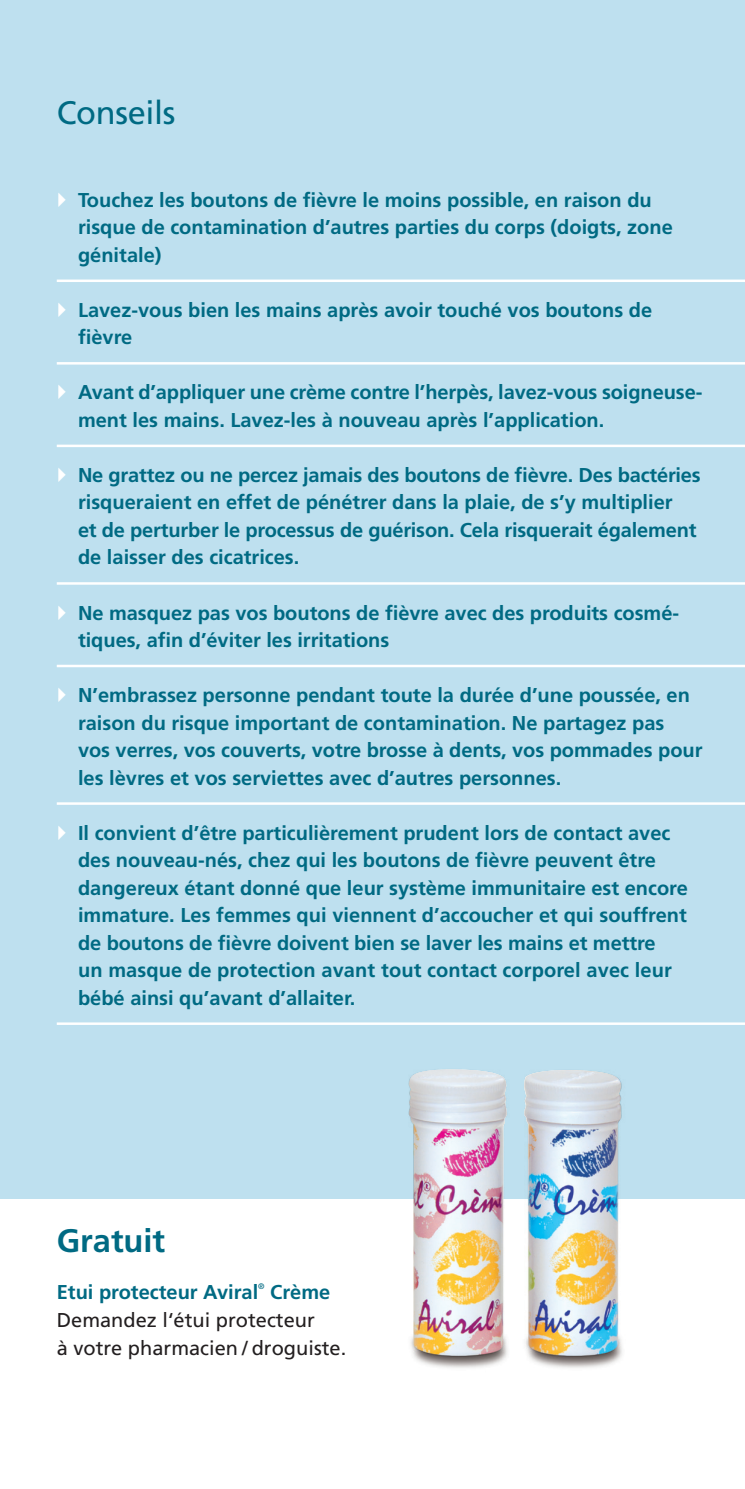
<style>
.page{position:relative;width:745px;height:1489px;background:#fff}
.page>*{position:absolute;margin:0;border:0;box-sizing:border-box;transform-origin:0 0}
.t1{font:32.5px "Frutiger";letter-spacing:-.01em;color:#006a83}
.t2{font:700 32.5px "Frutiger";color:#006a83}
.t3{font:700 20px/27.5px "Frutiger";color:#006a83}
.t4{font:20px/27.5px "Frutiger";color:#231f20}
.t5{font:8px "Frutiger";color:#006a83}
</style>
<div class="page">
<div style="left:0;top:0;width:744px;height:1198px;background:#bee0ef"></div>
<hr style="left:57px;top:279px;width:687px;height:3px;background:#fff">
<hr style="left:57px;top:362px;width:687px;height:2px;background:#fff">
<hr style="left:57px;top:444px;width:687px;height:3px;background:#fff">
<hr style="left:57px;top:582px;width:687px;height:2px;background:#fff">
<hr style="left:57px;top:664px;width:687px;height:3px;background:#fff">
<hr style="left:57px;top:802px;width:687px;height:2px;background:#fff">
<hr style="left:57px;top:1022px;width:687px;height:2px;background:#fff">
<img style="left:397px;top:1198px;width:254px;height:170px">
<img style="left:408px;top:1069px;width:215px;height:286px">
<img style="left:731px;top:1022px;width:13px;height:3px">
<h1 class="t1" style="left:57px;top:94px;width:120px">Conseils</h1>
<p class="t3" style="left:78px;top:186px;width:596px">Touchez les boutons de fièvre le moins possible, en raison du risque de contamination d’autres parties du corps (doigts, zone génitale)</p>
<p class="t3" style="left:78px;top:296px;width:575px">Lavez-vous bien les mains après avoir touché vos boutons de fièvre</p>
<p class="t3" style="left:78px;top:378px;width:624px">Avant d’appliquer une crème contre l’herpès, lavez-vous soigneuse&shy;ment les mains. Lavez-les à nouveau après l’application.</p>
<p class="t3" style="left:78px;top:461px;width:623px">Ne grattez ou ne percez jamais des boutons de fièvre. Des bactéries risqueraient en effet de pénétrer dans la plaie, de s’y multiplier<br>et de perturber le processus de guérison. Cela risquerait également de laisser des cicatrices.</p>
<p class="t3" style="left:78px;top:598px;width:600px">Ne masquez pas vos boutons de fièvre avec des produits cosmé&shy;tiques, afin d’éviter les irritations</p>
<p class="t3" style="left:78px;top:681px;width:625px">N’embrassez personne pendant toute la durée d’une poussée, en raison du risque important de contamination. Ne partagez pas<br>vos verres, vos couverts, votre brosse à dents, vos pommades pour les lèvres et vos serviettes avec d’autres personnes.</p>
<p class="t3" style="left:78px;top:818px;width:611px">Il convient d’être particulièrement prudent lors de contact avec des nouveau-nés, chez qui les boutons de fièvre peuvent être dangereux étant donné que leur système immunitaire est encore immature. Les femmes qui viennent d’accoucher et qui souffrent de boutons de fièvre doivent bien se laver les mains et mettre<br>un masque de protection avant tout contact corporel avec leur bébé ainsi qu’avant d’allaiter.</p>
<h1 class="t2" style="left:57px;top:1221px;width:110px">Gratuit</h1>
<p class="t3" style="left:57px;top:1278px;width:203px">Etui protecteur Aviral</p>
<p class="t5" style="left:258px;top:1281px;width:8px">®</p>
<p class="t3" style="left:270px;top:1278px;width:62px">Crème</p>
<p class="t4" style="left:57px;top:1305px;width:291px">Demandez l‘étui protecteur<br>à votre pharmacien / droguiste.</p>
</div>
